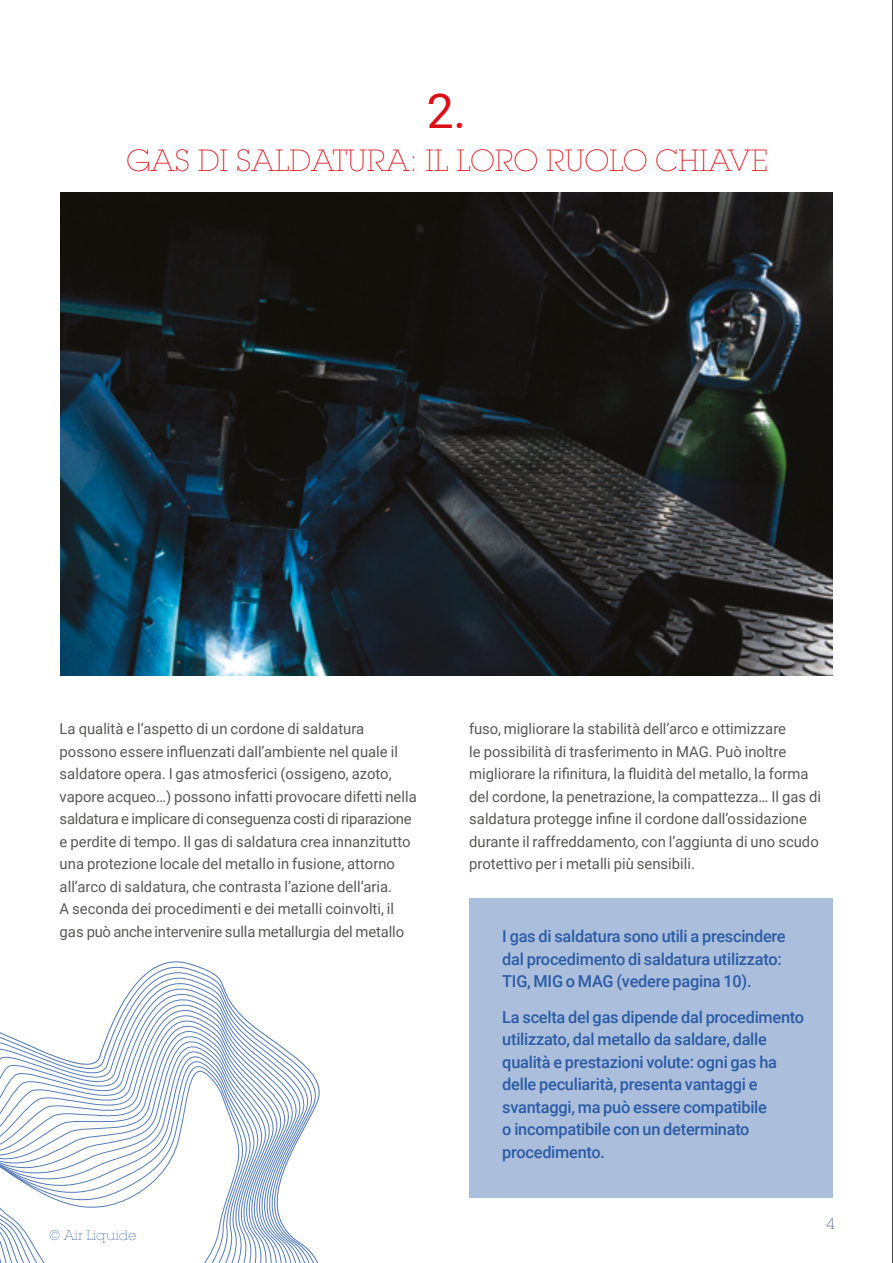
<style>
.page{position:relative;width:893px;height:1263px;background:#fff}
.page>*{position:absolute;margin:0;border:0;box-sizing:border-box;transform-origin:0 0}
.t1{font:48px "Roboto";color:#da0e16}
.t2{font:200 30px "Lubalin Graph Std";color:#da0e16}
.t3{font:500 16.5px/22.5px "Roboto";letter-spacing:-.015em;color:#2b5ca6}
.t4{font:15px/22.5px "Roboto";color:#595857}
.t5{font:200 15px "Lubalin Graph Std";color:#1d345c}
.t6{font:200 13.5px "Lubalin Graph Std";color:#2b5ca6}
</style>
<div class="page">
<svg style="left:131px;top:985px;width:179px;height:278px"></svg>
<svg style="left:127px;top:990px;width:176px;height:273px"></svg>
<svg style="left:124px;top:995px;width:173px;height:268px"></svg>
<svg style="left:121px;top:1000px;width:169px;height:263px"></svg>
<svg style="left:118px;top:1005px;width:166px;height:258px"></svg>
<svg style="left:116px;top:1010px;width:164px;height:253px"></svg>
<svg style="left:114px;top:1015px;width:162px;height:248px"></svg>
<svg style="left:111px;top:1019px;width:160px;height:244px"></svg>
<svg style="left:109px;top:1024px;width:158px;height:239px"></svg>
<svg style="left:0;top:1029px;width:263px;height:234px"></svg>
<svg style="left:0;top:1033px;width:259px;height:230px"></svg>
<svg style="left:0;top:1038px;width:254px;height:225px"></svg>
<svg style="left:0;top:1042px;width:250px;height:221px"></svg>
<svg style="left:0;top:1046px;width:246px;height:217px"></svg>
<svg style="left:0;top:1050px;width:242px;height:213px"></svg>
<div style="left:469px;top:898px;width:364px;height:299px;background:#abbedb"></div>
<img style="left:60px;top:193px;width:773px;height:482px">
<hr style="left:892px;top:0;width:1px;height:1263px;background:#000">
<h1 class="t1" style="left:427px;top:77px;width:41px">2.</h1>
<h2 class="t2" style="left:126px;top:143px;width:643px">GAS DI SALDATURA: IL LORO RUOLO CHIAVE</h2>
<p class="t4" style="left:60px;top:717px;width:359px">La qualità e l’aspetto di un cordone di saldatura possono essere influenzati dall’ambiente nel quale il saldatore opera. I gas atmosferici (ossigeno, azoto, vapore acqueo…) possono infatti provocare difetti nella saldatura e implicare di conseguenza costi di riparazione e perdite di tempo. Il gas di saldatura crea innanzitutto una protezione locale del metallo in fusione, attorno all’arco di saldatura, che contrasta l’azione dell’aria.<br>A seconda dei procedimenti e dei metalli coinvolti, il gas può anche intervenire sulla metallurgia del metallo</p>
<p class="t6" style="left:50px;top:1227px;width:88px">© Air Liquide</p>
<p class="t4" style="left:469px;top:717px;width:353px">fuso, migliorare la stabilità dell’arco e ottimizzare<br>le possibilità di trasferimento in MAG. Può inoltre migliorare la rifinitura, la fluidità del metallo, la forma del cordone, la penetrazione, la compattezza… Il gas di saldatura protegge infine il cordone dall’ossidazione durante il raffreddamento, con l’aggiunta di uno scudo protettivo per i metalli più sensibili.</p>
<p class="t3" style="left:502px;top:925px;width:285px">I gas di saldatura sono utili a prescindere dal procedimento di saldatura utilizzato:<br>TIG, MIG o MAG (vedere pagina 10).</p>
<p class="t3" style="left:502px;top:1005px;width:303px">La scelta del gas dipende dal procedimento utilizzato, dal metallo da saldare, dalle qualità e prestazioni volute: ogni gas ha delle peculiarità, presenta vantaggi e svantaggi, ma può essere compatibile<br>o incompatibile con un determinato procedimento.</p>
<p class="t5" style="left:826px;top:1215px;width:10px">4</p>
</div>
